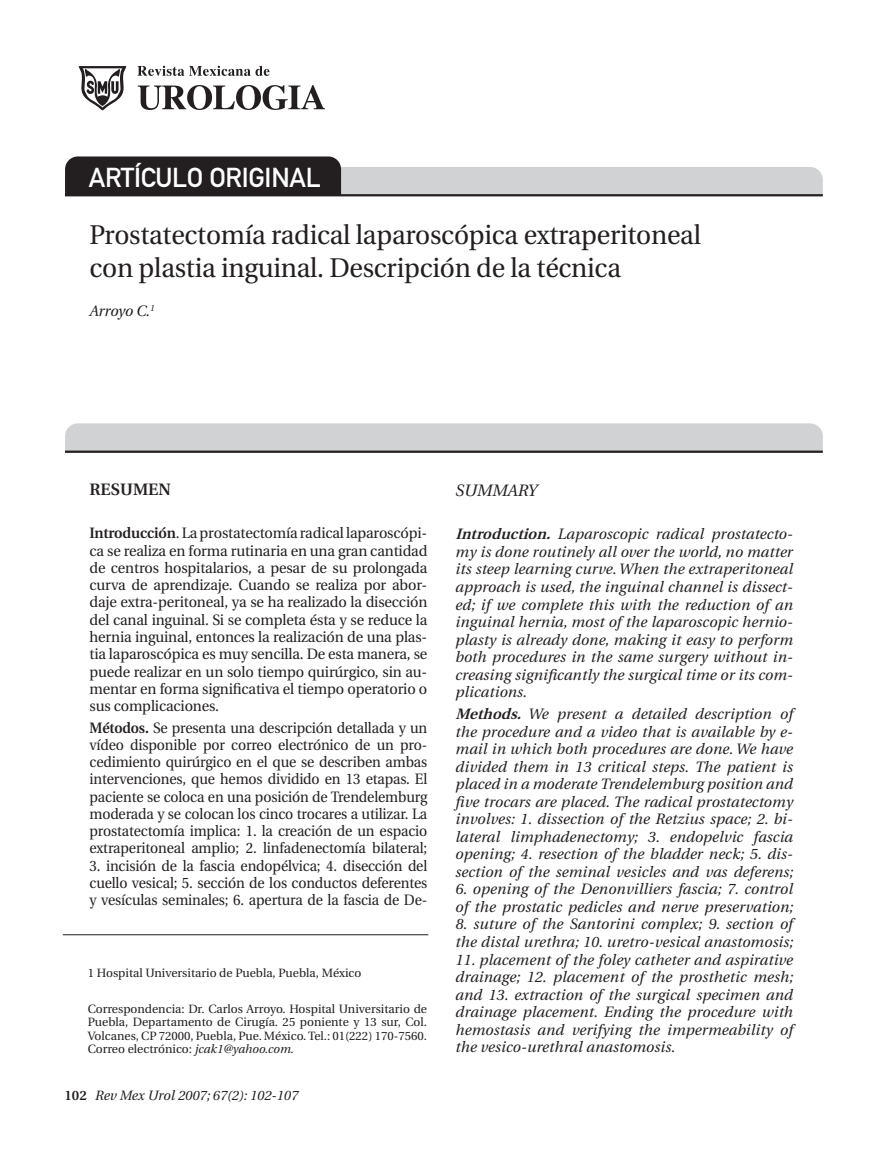
<style>
.page{position:relative;width:893px;height:1149px;background:#fff}
.page>*{position:absolute;margin:0;border:0;box-sizing:border-box;transform-origin:0 0}
.t1{font:27px/33px "Utopia";letter-spacing:-.01em;color:#231f20}
.seccion{font:27px "DIN Mittelschrift";letter-spacing:-.01em;color:#fff}
.t2{font:600 16.5px "Utopia";letter-spacing:-.005em;color:#231f20}
.cuerpo{font:italic 16.5px "Utopia";letter-spacing:-.005em;color:#231f20}
.abstract{font:italic 15px/17.5px "Utopia";letter-spacing:.01em;color:#231f20;text-align:justify}
.cuerpo-2{font:15px/17.2px "Utopia";letter-spacing:-.01em;color:#231f20;text-align:justify;scale:.94 1}
.cuerpo-3{font:15px/17.2px "Utopia";letter-spacing:-.01em;color:#231f20;text-align:justify}
.volumen-ev{font:italic 13.5px "Utopia";color:#231f20}
.folio-ev{font:600 13.5px "Utopia";color:#231f20}
.t3{font:12px/13.5px "Utopia";color:#231f20;text-align:justify}
.s1{font-weight:600}
.s2{font-style:italic}
</style>
<div class="page">
<svg style="left:65px;top:156px;width:758px;height:38px"></svg>
<hr style="left:65px;top:194px;width:758px;height:2px;background:#231f20">
<div style="left:65px;top:423px;width:758px;height:27px;background:#d1d2d4"></div>
<hr style="left:65px;top:450px;width:758px;height:2px;background:#231f20">
<svg style="left:137px;top:66px;width:133px;height:10px"></svg>
<svg style="left:138px;top:85px;width:187px;height:25px"></svg>
<svg style="left:79px;top:66px;width:47px;height:44px"></svg>
<hr style="left:63px;top:934px;width:365px;height:1px;background:#231f20">
<p class="seccion" style="left:89px;top:162px;width:233px">ARTÍCULO ORIGINAL</p>
<p class="t1" style="left:89px;top:218px;width:613px">Prostatectomía radical laparoscópica extraperitoneal con plastia inguinal. Descripción de la técnica</p>
<p class="abstract" style="left:89px;top:302px;width:67px">Arroyo C.<sup>1</sup></p>
<p class="t2" style="left:89px;top:480px;width:83px">RESUMEN</p>
<p class="cuerpo-3" style="left:89px;top:525px;width:339px"><span class="s1">Introducción</span>. La prostatectomía radical laparoscópi&shy;ca se realiza en forma rutinaria en una gran cantidad de centros hospitalarios, a pesar de su prolongada curva de aprendizaje. Cuando se realiza por abor&shy;daje extra-peritoneal, ya se ha realizado la disección del canal inguinal. Si se completa ésta y se reduce la hernia inguinal, entonces la realización de una plas&shy;tia laparoscópica es muy sencilla. De esta manera, se puede realizar en un solo tiempo quirúrgico, sin au&shy;mentar en forma significativa el tiempo operatorio o sus complicaciones.</p>
<p class="cuerpo-2" style="left:89px;top:719px;width:361px"><span class="s1">Métodos.</span> Se presenta una descripción detallada y un vídeo disponible por correo electrónico de un pro&shy;cedimiento quirúrgico en el que se describen ambas intervenciones, que hemos dividido en 13 etapas. El paciente se coloca en una posición de Trendelemburg moderada y se colocan los cinco trocares a utilizar. La prostatectomía implica: 1. la creación de un espacio extraperitoneal amplio; 2. linfadenectomía bilateral;</p>
<p class="cuerpo-2" style="left:89px;top:857px;width:361px">3. incisión de la fascia endopélvica; 4. disección del cuello vesical; 5. sección de los conductos deferentes y vesículas seminales; 6. apertura de la fascia de De-</p>
<p class="t3" style="left:88px;top:966px;width:275px">1 Hospital Universitario de Puebla, Puebla, México</p>
<p class="t3" style="left:88px;top:1001px;width:341px">Correspondencia: Dr. Carlos Arroyo. Hospital Universitario de Puebla, Departamento de Cirugía. 25 poniente y 13 sur, Col.<br>Volcanes, CP 72000, Puebla, Pue. México. Tel.: 01(222) 170-7560.<br>Correo electrónico: <span class="s2">jcak1@yahoo.com.</span></p>
<p class="folio-ev" style="left:65px;top:1087px;width:24px">102</p>
<p class="volumen-ev" style="left:95px;top:1087px;width:204px">Rev Mex Urol 2007; 67(2): 102-107</p>
<p class="cuerpo" style="left:455px;top:481px;width:83px">SUMMARY</p>
<p class="abstract" style="left:455px;top:525px;width:339px"><span class="s1">Introduction.</span> Laparoscopic radical prostatecto&shy;my is done routinely all over the world, no matter its steep learning curve. When the extraperitoneal approach is used, the inguinal channel is dissect&shy;ed; if we complete this with the reduction of an inguinal hernia, most of the laparoscopic hernio&shy;plasty is already done, making it easy to perform both procedures in the same surgery without in&shy;creasing significantly the surgical time or its com&shy;plications.</p>
<p class="abstract" style="left:455px;top:705px;width:339px"><span class="s1">Methods.</span> We present a detailed description of the procedure and a video that is available by e&shy;mail in which both procedures are done. We have divided them in 13 critical steps. The patient is placed in a moderate Trendelemburg position and five trocars are placed. The radical prostatectomy involves: 1. dissection of the Retzius space; 2. bi&shy;lateral limphadenectomy; 3. endopelvic fascia opening; 4. resection of the bladder neck; 5. dis&shy;section of the seminal vesicles and vas deferens;</p>
<p class="abstract" style="left:455px;top:880px;width:339px">6. opening of the Denonvilliers fascia; 7. control of the prostatic pedicles and nerve preservation;</p>
<p class="abstract" style="left:455px;top:915px;width:339px">8. suture of the Santorini complex; 9. section of the distal urethra; 10. uretro-vesical anastomosis;</p>
<p class="abstract" style="left:455px;top:950px;width:339px">11. placement of the foley catheter and aspirative drainage; 12. placement of the prosthetic mesh; and 13. extraction of the surgical specimen and drainage placement. Ending the procedure with hemostasis and verifying the impermeability of the vesico-urethral anastomosis.</p>
</div>
